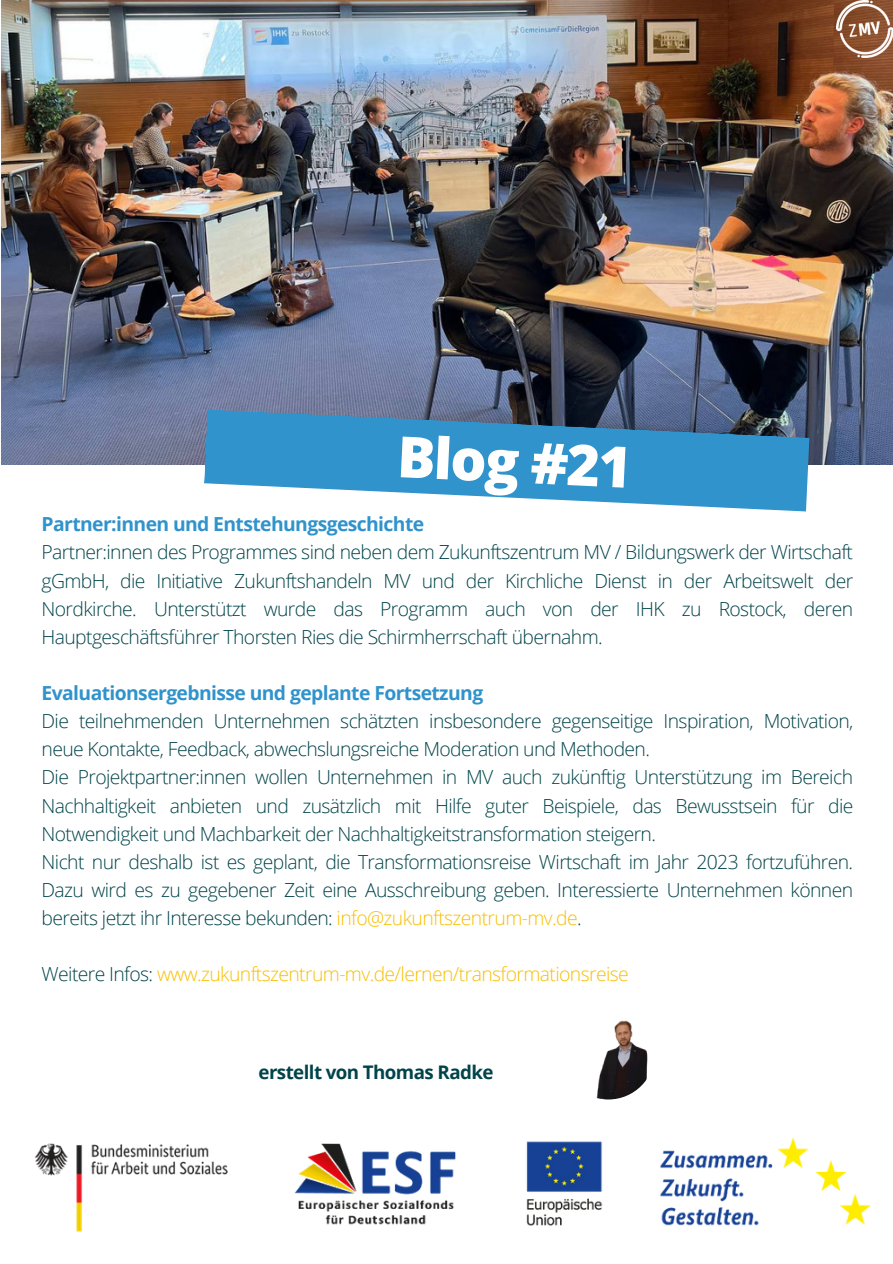
<style>
.page{position:relative;width:893px;height:1264px;background:#fff}
.page>*{position:absolute;margin:0;border:0;box-sizing:border-box;transform-origin:0 0}
.t1{font:800 57px "Open Sans";color:#fff}
.t2{font:300 19.35px/28px "Open Sans";letter-spacing:-.03em;color:#00444a;text-align:justify}
.t3{font:700 19.35px "Open Sans";letter-spacing:-.03em;color:#3093cc}
.t4{font:300 19.35px "Open Sans";letter-spacing:-.03em;color:#f8bf00}
.t5{font:700 18.75px "Open Sans";letter-spacing:-.03em;color:#00444a}
.s1{color:#f8bf00}
.s2{color:#00444a}
</style>
<div class="page">
<img style="left:2px;top:1px;width:890px;height:463px">
<svg style="left:204px;top:409px;width:605px;height:102px;background:#4f98c5"></svg>
<img style="left:836px;top:1px;width:56px;height:56px">
<img style="left:35px;top:1099px;width:836px;height:133px">
<img style="left:561px;top:1006px;width:94px;height:93px;border-radius:50%">
<h1 class="t1" style="left:399px;top:415px;width:236px;rotate:3deg">Blog #21</h1>
<p class="t3" style="left:42px;top:510px;width:384px">Partner:innen und Entstehungsgeschichte</p>
<p class="t2" style="left:42px;top:538px;width:813px">Partner:innen des Programmes sind neben dem Zukunftszentrum MV / Bildungswerk der Wirtschaft gGmbH, die Initiative Zukunftshandeln MV und der Kirchliche Dienst in der Arbeitswelt der Nordkirche. Unterstützt wurde das Programm auch von der IHK zu Rostock, deren Hauptgeschäftsführer Thorsten Ries die Schirmherrschaft übernahm.</p>
<p class="t3" style="left:42px;top:679px;width:443px">Evaluationsergebnisse und geplante Fortsetzung</p>
<p class="t2" style="left:42px;top:706px;width:813px;text-align:left">Die teilnehmenden Unternehmen schätzten insbesondere gegenseitige Inspiration, Motivation, neue Kontakte, Feedback, abwechslungsreiche Moderation und Methoden.<br>Die Projektpartner:innen wollen Unternehmen in MV auch zukünftig Unterstützung im Bereich Nachhaltigkeit anbieten und zusätzlich mit Hilfe guter Beispiele, das Bewusstsein für die Notwendigkeit und Machbarkeit der Nachhaltigkeitstransformation steigern.<br>Nicht nur deshalb ist es geplant, die Transformationsreise Wirtschaft im Jahr 2023 fortzuführen.<br>Dazu wird es zu gegebener Zeit eine Ausschreibung geben. Interessierte Unternehmen können bereits jetzt ihr Interesse bekunden: <span class="s1">info@zukunftszentrum-mv.de</span>.</p>
<p class="t4" style="left:42px;top:960px;width:588px"><span class="s2">Weitere Infos:</span> www.zukunftszentrum-mv.de/lernen/transformationsreise</p>
<p class="t5" style="left:258px;top:1059px;width:236px">erstellt von Thomas Radke</p>
</div>
